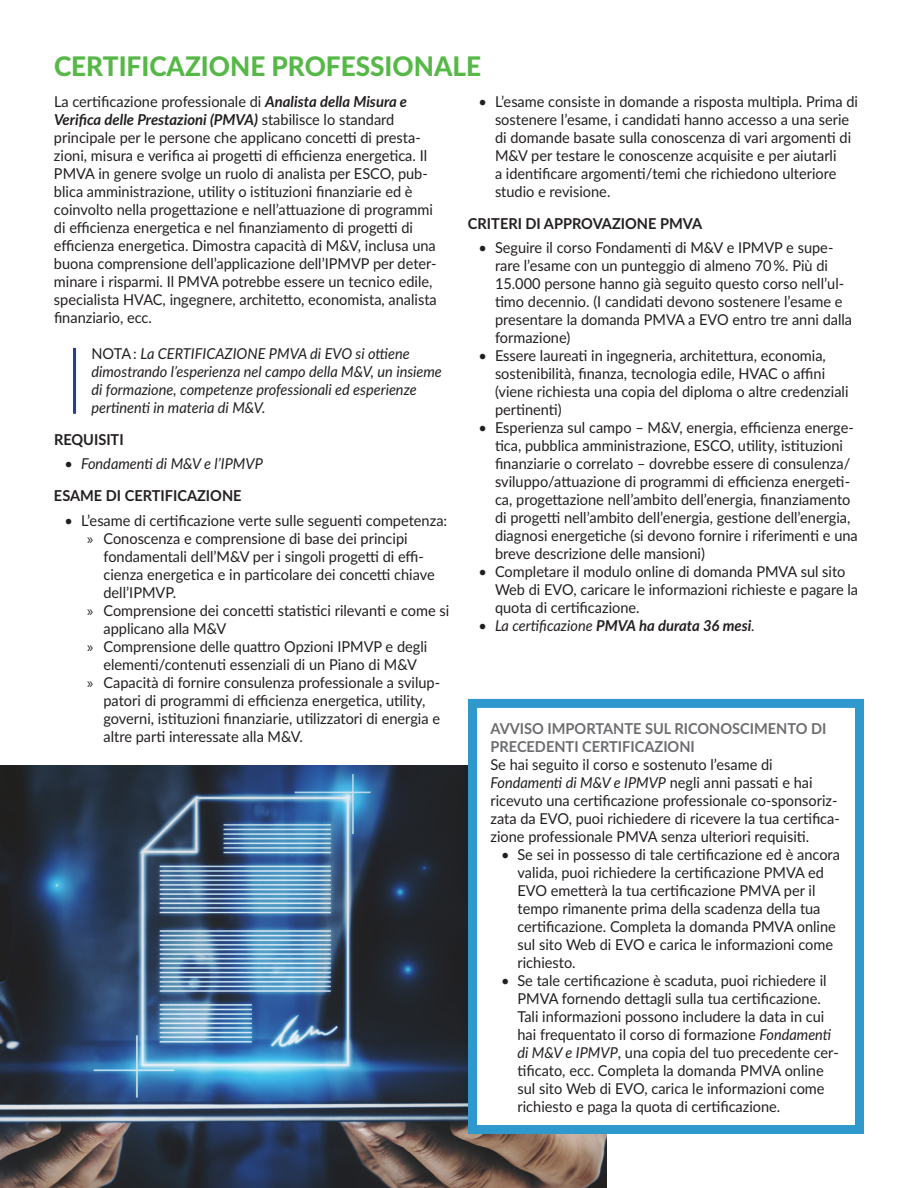
<style>
.page{position:relative;width:918px;height:1188px;background:#fff}
.page>*{position:absolute;margin:0;border:0;box-sizing:border-box;transform-origin:0 0}
._2e_niveau{font:800 27px "Lato";color:#56b847}
.texte_reg{font:15px/18px "Lato";color:#231f20}
.texte_reg-2{font:italic 15px/18px "Lato";color:#231f20}
.sous_sous_titre{font:700 15px/18px "Lato";color:#6c6d70}
.sous-titre{font:700 15px "Lato";color:#231f20}
.t1{font:italic 700 15px "Lato";color:#231f20}
.s1{font-weight:700;font-style:italic}
.s2{font-style:normal}
.s3{font-family:"Myriad Pro"}
.s4{font-weight:400;font-style:normal}
.s5{font-weight:400}
.s6{font-style:italic}
</style>
<div class="page">
<img style="left:0;top:766px;width:606px;height:422px">
<hr style="left:73px;top:348px;width:3px;height:66px;background:#253f8e">
<div style="left:472px;top:703px;width:388px;height:427px;background:#fff"></div>
<div style="left:468px;top:699px;width:396px;height:435px;border:9px solid #2f99cd"></div>
<p class="_2e_niveau" style="left:54px;top:46px;width:429px">CERTIFICAZIONE PROFESSIONALE</p>
<p class="texte_reg" style="left:54px;top:92px;width:384px">La certificazione professionale di <span class="s1">Analista della Misura e Verifica delle Prestazioni (PMVA)</span> stabilisce lo standard principale per le persone che applicano concetti di presta&shy;zioni, misura e verifica ai progetti di efficienza energetica. Il PMVA in genere svolge un ruolo di analista per ESCO, pub&shy;blica amministrazione, utility o istituzioni finanziarie ed è coinvolto nella progettazione e nell’attuazione di programmi di efficienza energetica e nel finanziamento di progetti di efficienza energetica. Dimostra capacità di M&amp;V, inclusa una buona comprensione dell’applicazione dell’IPMVP per deter&shy;minare i risparmi. Il PMVA potrebbe essere un tecnico edile, specialista HVAC, ingegnere, architetto, economista, analista finanziario, ecc.</p>
<p class="texte_reg-2" style="left:92px;top:344px;width:352px"><span class="s2">NOTA :</span> La CERTIFICAZIONE PMVA di EVO si ottiene dimostrando l’esperienza nel campo della M&amp;V, un insieme di formazione, competenze professionali ed esperienze pertinenti in materia di M&amp;V.</p>
<p class="sous-titre" style="left:54px;top:428px;width:71px">REQUISITI</p>
<p class="texte_reg-2" style="left:64px;top:454px;width:200px"><span class="s2">•</span> Fondamenti di M&amp;V e l’IPMVP</p>
<p class="sous-titre" style="left:54px;top:484px;width:189px">ESAME DI CERTIFICAZIONE</p>
<p class="texte_reg" style="left:64px;top:511px;width:384px">• L’esame di certificazione verte sulle seguenti competenza:</p>
<p class="texte_reg" style="left:104px;top:529px;width:333px;text-indent:-16px"><span class="s3">»</span> Conoscenza e comprensione di base dei principi fondamentali dell’M&amp;V per i singoli progetti di effi&shy;cienza energetica e in particolare dei concetti chiave dell’IPMVP.</p>
<p class="texte_reg" style="left:104px;top:601px;width:347px;text-indent:-16px"><span class="s3">»</span> Comprensione dei concetti statistici rilevanti e come si applicano alla M&amp;V</p>
<p class="texte_reg" style="left:87px;top:637px;width:342px;text-align:center"><span class="s3">»</span> Comprensione delle quattro Opzioni IPMVP e degli elementi/contenuti essenziali di un Piano di M&amp;V</p>
<p class="texte_reg" style="left:103px;top:673px;width:338px;text-indent:-16px"><span class="s3">»</span> Capacità di fornire consulenza professionale a svilup&shy;patori di programmi di efficienza energetica, utility, governi, istituzioni finanziarie, utilizzatori di energia e altre parti interessate alla M&amp;V.</p>
<p class="texte_reg" style="left:495px;top:92px;width:365px;text-indent:-16px">• L’esame consiste in domande a risposta multipla. Prima di sostenere l’esame, i candidati hanno accesso a una serie di domande basate sulla conoscenza di vari argomenti di M&amp;V per testare le conoscenze acquisite e per aiutarli<br>a identificare argomenti/temi che richiedono ulteriore studio e revisione.</p>
<p class="sous-titre" style="left:468px;top:212px;width:236px">CRITERI DI APPROVAZIONE PMVA</p>
<p class="texte_reg" style="left:495px;top:238px;width:359px;text-indent:-16px">• Seguire il corso Fondamenti di M&amp;V e IPMVP e supe&shy;rare l’esame con un punteggio di almeno 70 %. Più di 15.000 persone hanno già seguito questo corso nell’ul&shy;timo decennio. (I candidati devono sostenere l’esame e presentare la domanda PMVA a EVO entro tre anni dalla formazione)</p>
<p class="texte_reg" style="left:495px;top:346px;width:355px;text-indent:-16px">• Essere laureati in ingegneria, architettura, economia, sostenibilità, finanza, tecnologia edile, HVAC o affini (viene richiesta una copia del diploma o altre credenziali pertinenti)</p>
<p class="texte_reg" style="left:495px;top:418px;width:364px;text-indent:-16px">• Esperienza sul campo – M&amp;V, energia, efficienza energe&shy;tica, pubblica amministrazione, ESCO, utility, istituzioni finanziarie o correlato – dovrebbe essere di consulenza/ sviluppo/attuazione di programmi di efficienza energeti&shy;ca, progettazione nell’ambito dell’energia, finanziamento di progetti nell’ambito dell’energia, gestione dell’energia, diagnosi energetiche (si devono fornire i riferimenti e una breve descrizione delle mansioni)</p>
<p class="texte_reg" style="left:495px;top:562px;width:365px;text-indent:-16px">• Completare il modulo online di domanda PMVA sul sito<br>Web di EVO, caricare le informazioni richieste e pagare la quota di certificazione.</p>
<p class="t1" style="left:478px;top:615px;width:278px"><span class="s4">•</span> <span class="s5">La certificazione</span> PMVA ha durata 36 mesi<span class="s5">.</span></p>
<p class="sous_sous_titre" style="left:490px;top:718px;width:338px">AVVISO IMPORTANTE SUL RICONOSCIMENTO DI<br>PRECEDENTI CERTIFICAZIONI</p>
<p class="texte_reg" style="left:490px;top:754px;width:351px">Se hai seguito il corso e sostenuto l’esame di <span class="s6">Fondamenti di M&amp;V e IPMVP</span> negli anni passati e hai ricevuto una certificazione professionale co-sponsoriz&shy;zata da EVO, puoi richiedere di ricevere la tua certifica&shy;zione professionale PMVA senza ulteriori requisiti.</p>
<p class="texte_reg" style="left:518px;top:844px;width:324px;text-indent:-16px">• Se sei in possesso di tale certificazione ed è ancora valida, puoi richiedere la certificazione PMVA ed EVO emetterà la tua certificazione PMVA per il tempo rimanente prima della scadenza della tua certificazione. Completa la domanda PMVA online sul sito Web di EVO e carica le informazioni come richiesto.</p>
<p class="texte_reg" style="left:517px;top:970px;width:323px;text-indent:-16px">• Se tale certificazione è scaduta, puoi richiedere il PMVA fornendo dettagli sulla tua certificazione.<br>Tali informazioni possono includere la data in cui hai frequentato il corso di formazione <span class="s6">Fondamenti di M&amp;V e IPMVP</span>, una copia del tuo precedente cer&shy;tificato, ecc. Completa la domanda PMVA online sul sito Web di EVO, carica le informazioni come richiesto e paga la quota di certificazione.</p>
</div>
